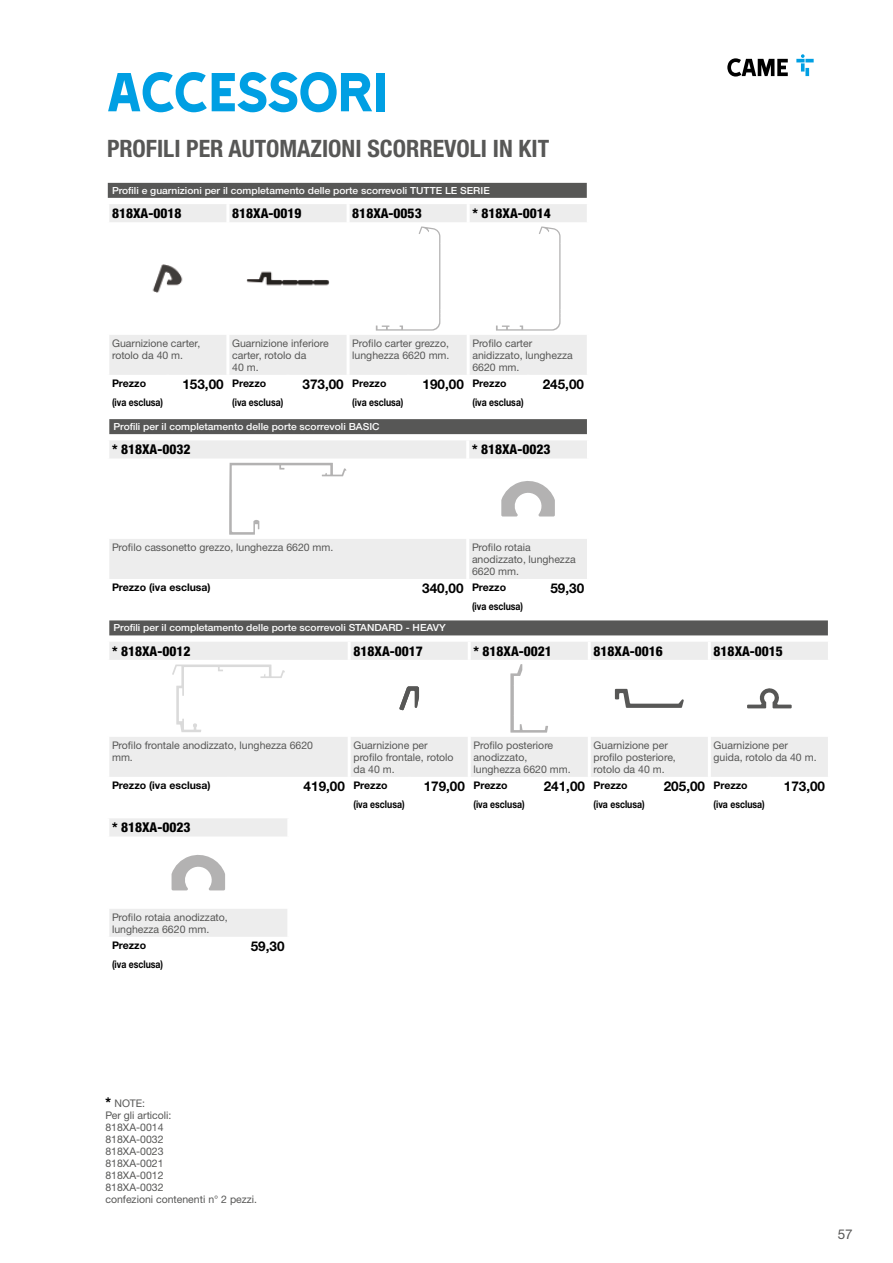
<style>
.page{position:relative;width:893px;height:1263px;background:#fff}
.page>*{position:absolute;margin:0;border:0;box-sizing:border-box;transform-origin:0 0}
.t1{font:63px "Came Type";letter-spacing:-.025em;color:#009fe3}
.t2{font:700 condensed 24px "Helvetica Neue LTW1 G";color:#575756}
.t3{font:800 condensed 13.5px "Helvetica Neue LTW1 G";color:#000}
.t4{font:700 13.5px "Helvetica Neue LTW1 G";color:#000}
.t5{font:13.5px "Helvetica Neue LTW1 G";color:#575756}
.t6{font:10.5px/12px "Helvetica Neue LTW1 G";color:#575756}
.t7{font:700 10.5px "Helvetica Neue LTW1 G";color:#000;scale:.83 1}
.t8{font:700 10.5px/19.5px "Helvetica Neue LTW1 G";color:#000}
.t9{font:500 9.75px "Helvetica Neue LTW1 G";color:#fdfdfd;scale:1.05 1}
.s1{font-weight:800;font-stretch:condensed;font-size:13.5px;color:#000}
</style>
<div class="page">
<svg style="left:109px;top:204px;width:478px;height:171px"></svg>
<hr style="left:226px;top:204px;width:3px;height:18px;background:#fff">
<hr style="left:347px;top:204px;width:3px;height:18px;background:#fff">
<hr style="left:467px;top:204px;width:3px;height:18px;background:#fff">
<hr style="left:226px;top:222px;width:3px;height:113px;background:#fff">
<hr style="left:347px;top:222px;width:3px;height:113px;background:#fff">
<hr style="left:467px;top:222px;width:3px;height:113px;background:#fff">
<hr style="left:226px;top:335px;width:3px;height:40px;background:#fff">
<hr style="left:347px;top:335px;width:3px;height:40px;background:#fff">
<hr style="left:467px;top:335px;width:3px;height:40px;background:#fff">
<div style="left:108px;top:183px;width:479px;height:15px;background:#575756"></div>
<img style="left:144px;top:265px;width:48px;height:27px">
<img style="left:245px;top:265px;width:85px;height:27px">
<svg style="left:376px;top:226px;width:64px;height:105px"></svg>
<svg style="left:496px;top:226px;width:64px;height:105px"></svg>
<svg style="left:109px;top:440px;width:478px;height:139px;fill:#f5f5f5"></svg>
<hr style="left:466px;top:440px;width:3px;height:18px;background:#fff">
<hr style="left:466px;top:458px;width:3px;height:81px;background:#fff">
<hr style="left:466px;top:539px;width:3px;height:40px;background:#fff">
<div style="left:109px;top:419px;width:478px;height:15px;background:#575756"></div>
<svg style="left:229px;top:463px;width:117px;height:72px"></svg>
<svg style="left:501px;top:477px;width:54px;height:39px"></svg>
<svg style="left:109px;top:642px;width:719px;height:135px"></svg>
<hr style="left:348px;top:642px;width:3px;height:18px;background:#fff">
<hr style="left:468px;top:642px;width:3px;height:18px;background:#fff">
<hr style="left:588px;top:642px;width:3px;height:18px;background:#fff">
<hr style="left:708px;top:642px;width:3px;height:18px;background:#fff">
<hr style="left:348px;top:660px;width:3px;height:77px;background:#fff">
<hr style="left:468px;top:660px;width:3px;height:77px;background:#fff">
<hr style="left:588px;top:660px;width:3px;height:77px;background:#fff">
<hr style="left:708px;top:660px;width:3px;height:77px;background:#fff">
<hr style="left:348px;top:737px;width:3px;height:40px;background:#fff">
<hr style="left:468px;top:737px;width:3px;height:40px;background:#fff">
<hr style="left:588px;top:737px;width:3px;height:40px;background:#fff">
<hr style="left:708px;top:737px;width:3px;height:40px;background:#fff">
<div style="left:109px;top:620px;width:719px;height:15px;background:#575756"></div>
<svg style="left:172px;top:664px;width:113px;height:68px"></svg>
<svg style="left:399px;top:686px;width:20px;height:24px"></svg>
<svg style="left:510px;top:664px;width:38px;height:69px"></svg>
<svg style="left:615px;top:689px;width:69px;height:19px"></svg>
<svg style="left:747px;top:687px;width:45px;height:21px"></svg>
<svg style="left:109px;top:818px;width:178px;height:119px"></svg>
<svg style="left:727px;top:58px;width:61px;height:19px"></svg>
<svg style="left:796px;top:54px;width:18px;height:22px"></svg>
<h1 class="t1" style="left:106px;top:59px;width:284px">ACCESSORI</h1>
<h2 class="t2" style="left:107px;top:135px;width:444px">PROFILI PER AUTOMAZIONI SCORREVOLI IN KIT</h2>
<p class="t9" style="left:112px;top:184px;width:361px">Profili e guarnizioni per il completamento delle porte scorrevoli TUTTE LE SERIE</p>
<p class="t3" style="left:112px;top:205px;width:71px">818XA-0018</p>
<p class="t3" style="left:232px;top:205px;width:71px">818XA-0019</p>
<p class="t3" style="left:352px;top:205px;width:71px">818XA-0053</p>
<p class="t3" style="left:472px;top:205px;width:80px">* 818XA-0014</p>
<p class="t6" style="left:112px;top:337px;width:90px">Guarnizione carter, rotolo da 40 m.</p>
<p class="t6" style="left:232px;top:337px;width:98px">Guarnizione inferiore carter, rotolo da<br>40 m.</p>
<p class="t6" style="left:352px;top:337px;width:99px">Profilo carter grezzo, lunghezza 6620 mm.</p>
<p class="t6" style="left:472px;top:337px;width:102px">Profilo carter anidizzato, lunghezza<br>6620 mm.</p>
<p class="t8" style="left:112px;top:373px;width:53px">Prezzo<br>(iva esclusa)</p>
<p class="t4" style="left:182px;top:376px;width:85px">153,00 <sup>Prezzo</sup></p>
<p class="t4" style="left:302px;top:376px;width:85px">373,00 <sup>Prezzo</sup></p>
<p class="t7" style="left:352px;top:396px;width:63px">(iva esclusa)</p>
<p class="t4" style="left:423px;top:376px;width:85px">190,00 <sup>Prezzo</sup></p>
<p class="t7" style="left:472px;top:396px;width:63px">(iva esclusa)</p>
<p class="t4" style="left:543px;top:376px;width:43px">245,00</p>
<p class="t7" style="left:232px;top:396px;width:63px">(iva esclusa)</p>
<p class="t9" style="left:114px;top:421px;width:255px">Profili per il completamento delle porte scorrevoli BASIC</p>
<p class="t3" style="left:112px;top:441px;width:80px">* 818XA-0032</p>
<p class="t3" style="left:472px;top:441px;width:80px">* 818XA-0023</p>
<p class="t6" style="left:112px;top:541px;width:223px">Profilo cassonetto grezzo, lunghezza 6620 mm.</p>
<p class="t6" style="left:472px;top:541px;width:105px">Profilo rotaia anodizzato, lunghezza<br>6620 mm.</p>
<p class="t8" style="left:112px;top:577px;width:100px">Prezzo (iva esclusa)</p>
<p class="t4" style="left:422px;top:580px;width:85px">340,00 <sup>Prezzo</sup></p>
<p class="t7" style="left:472px;top:600px;width:63px">(iva esclusa)</p>
<p class="t4" style="left:550px;top:580px;width:35px">59,30</p>
<p class="t9" style="left:114px;top:622px;width:318px">Profili per il completamento delle porte scorrevoli STANDARD - HEAVY</p>
<p class="t3" style="left:112px;top:642px;width:80px">* 818XA-0012</p>
<p class="t3" style="left:353px;top:642px;width:71px">818XA-0017</p>
<p class="t3" style="left:473px;top:642px;width:80px">* 818XA-0021</p>
<p class="t3" style="left:594px;top:642px;width:71px">818XA-0016</p>
<p class="t3" style="left:714px;top:642px;width:71px">818XA-0015</p>
<p class="t6" style="left:112px;top:739px;width:203px">Profilo frontale anodizzato, lunghezza 6620 mm.</p>
<p class="t6" style="left:353px;top:739px;width:102px">Guarnizione per profilo frontale, rotolo da 40 m.</p>
<p class="t6" style="left:473px;top:739px;width:99px">Profilo posteriore anodizzato, lunghezza 6620 mm.</p>
<p class="t6" style="left:594px;top:739px;width:84px">Guarnizione per profilo posteriore, rotolo da 40 m.</p>
<p class="t6" style="left:714px;top:739px;width:104px">Guarnizione per guida, rotolo da 40 m.</p>
<p class="t8" style="left:112px;top:775px;width:100px">Prezzo (iva esclusa)</p>
<p class="t4" style="left:304px;top:778px;width:85px">419,00 <sup>Prezzo</sup></p>
<p class="t7" style="left:353px;top:798px;width:63px">(iva esclusa)</p>
<p class="t4" style="left:424px;top:778px;width:85px">179,00 <sup>Prezzo</sup></p>
<p class="t7" style="left:473px;top:798px;width:63px">(iva esclusa)</p>
<p class="t4" style="left:544px;top:778px;width:85px">241,00 <sup>Prezzo</sup></p>
<p class="t7" style="left:594px;top:798px;width:63px">(iva esclusa)</p>
<p class="t4" style="left:664px;top:778px;width:85px">205,00 <sup>Prezzo</sup></p>
<p class="t7" style="left:714px;top:798px;width:63px">(iva esclusa)</p>
<p class="t4" style="left:784px;top:778px;width:43px">173,00</p>
<p class="t3" style="left:112px;top:819px;width:80px">* 818XA-0023</p>
<p class="t6" style="left:112px;top:911px;width:117px">Profilo rotaia anodizzato, lunghezza 6620 mm.</p>
<p class="t8" style="left:112px;top:935px;width:53px">Prezzo<br>(iva esclusa)</p>
<p class="t4" style="left:251px;top:937px;width:35px">59,30</p>
<p class="t6" style="left:105px;top:1098px;width:153px"><span class="s1">*</span> NOTE:<br>Per gli articoli:<br>818XA-0014<br>818XA-0032<br>818XA-0023<br>818XA-0021<br>818XA-0012<br>818XA-0032<br>confezioni contenenti n° 2 pezzi.</p>
<p class="t5" style="left:838px;top:1225px;width:17px">57</p>
</div>
